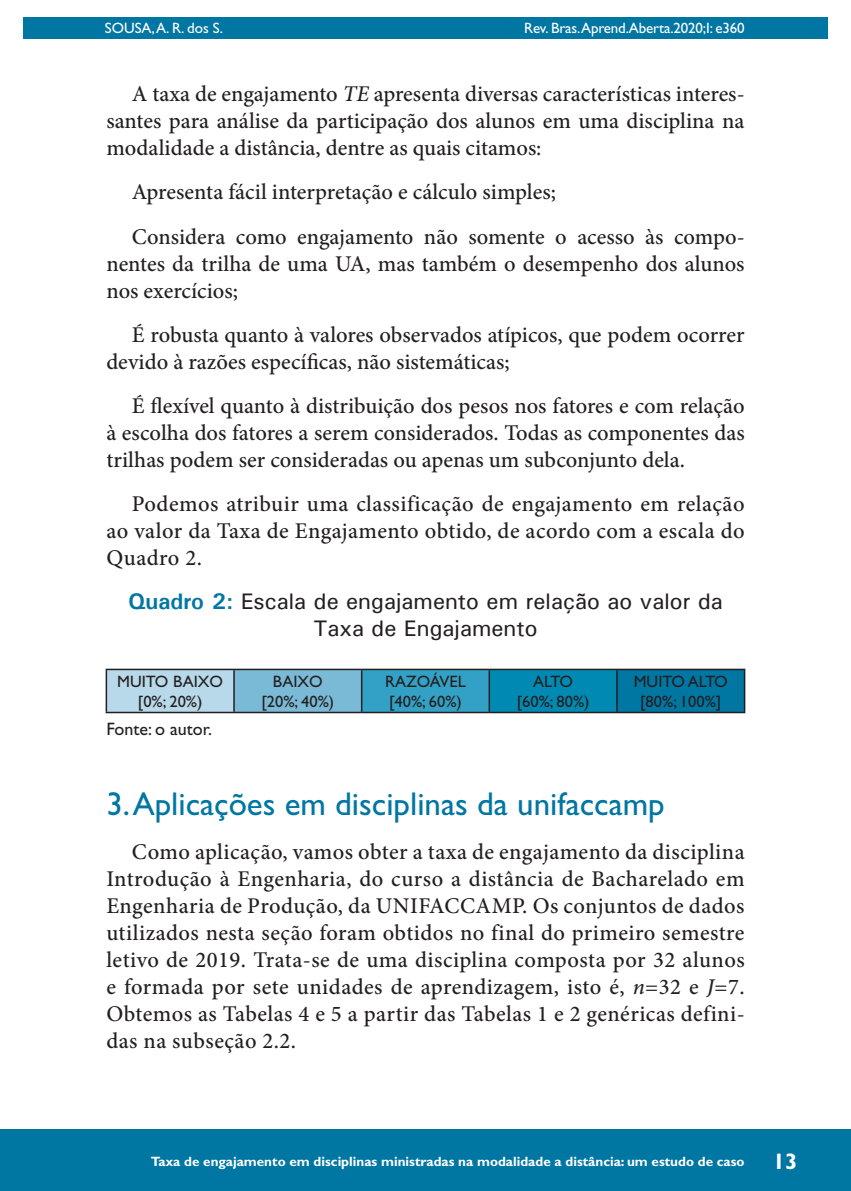
<style>
.page{position:relative;width:851px;height:1191px;background:#fff}
.page>*{position:absolute;margin:0;border:0;box-sizing:border-box;transform-origin:0 0}
.Titulo{font:33px "Gill Sans Std";color:#0076a3}
.Texto_corrido{font:500 22.5px/27px "Minion Pro";color:#231f20;text-align:justify}
.Tabela{font:500 22.5px/27px "Univers";color:#231f20;text-align:center}
.Fonte_Tabela{font:18px "Gill Sans Std";color:#231f20}
.Tabela_texto{font:16.5px "Gill Sans Std";color:#231f20}
.t1{font:15px "Gill Sans Std";letter-spacing:-.01em;color:#fff}
.t2{font:700 13.5px "Gill Sans Std";color:#fff}
.s1{font-style:italic}
.s2{font-weight:700;color:#0076a3}
.s3{font-size:22.5px}
</style>
<div class="page">
<hr style="left:104px;top:0;width:1px;height:467px;background:#0076a3">
<div style="left:23px;top:17px;width:804px;height:21px;background:#0076a3"></div>
<div style="left:0;top:1129px;width:850px;height:62px;background:#0076a3"></div>
<div style="left:106px;top:669px;width:128px;height:43px;background:#b8d9e9"></div>
<div style="left:234px;top:669px;width:127px;height:43px;background:#7abad6"></div>
<div style="left:361px;top:669px;width:128px;height:43px;background:#33a1c5"></div>
<div style="left:489px;top:669px;width:128px;height:43px;background:#008ab3"></div>
<div style="left:617px;top:669px;width:127px;height:43px;background:#0076a3"></div>
<hr style="left:106px;top:668px;width:128px;height:2px;background:#231f20">
<hr style="left:106px;top:670px;width:1px;height:41px;background:#231f20">
<hr style="left:234px;top:668px;width:127px;height:2px;background:#231f20">
<hr style="left:233px;top:670px;width:2px;height:41px;background:#231f20">
<hr style="left:361px;top:668px;width:128px;height:2px;background:#231f20">
<hr style="left:361px;top:670px;width:1px;height:41px;background:#231f20">
<hr style="left:489px;top:668px;width:128px;height:2px;background:#231f20">
<hr style="left:488px;top:670px;width:2px;height:41px;background:#231f20">
<hr style="left:617px;top:668px;width:128px;height:2px;background:#231f20">
<hr style="left:616px;top:670px;width:1px;height:41px;background:#231f20">
<hr style="left:743px;top:670px;width:2px;height:41px;background:#231f20">
<hr style="left:106px;top:711px;width:128px;height:2px;background:#231f20">
<hr style="left:234px;top:711px;width:127px;height:2px;background:#231f20">
<hr style="left:361px;top:711px;width:128px;height:2px;background:#231f20">
<hr style="left:489px;top:711px;width:128px;height:2px;background:#231f20">
<hr style="left:617px;top:711px;width:128px;height:2px;background:#231f20">
<p class="t1" style="left:105px;top:20px;width:120px">SOUSA, A. R. dos S.</p>
<p class="t1" style="left:524px;top:20px;width:222px">Rev. Bras.Aprend.Aberta.2020;I: e360</p>
<p class="Texto_corrido" style="left:106px;top:81px;width:639px;text-indent:26px">A taxa de engajamento <span class="s1">TE</span> apresenta diversas características interes&shy;santes para análise da participação dos alunos em uma disciplina na modalidade a distância, dentre as quais citamos:</p>
<p class="Texto_corrido" style="left:132px;top:179px;width:425px">Apresenta fácil interpretação e cálculo simples;</p>
<p class="Texto_corrido" style="left:106px;top:223px;width:639px;text-indent:26px">Considera como engajamento não somente o acesso às compo&shy;nentes da trilha de uma UA, mas também o desempenho dos alunos nos exercícios;</p>
<p class="Texto_corrido" style="left:106px;top:321px;width:639px;text-indent:26px">É robusta quanto à valores observados atípicos, que podem ocorrer devido à razões específicas, não sistemáticas;</p>
<p class="Texto_corrido" style="left:106px;top:392px;width:639px;text-indent:26px">É flexível quanto à distribuição dos pesos nos fatores e com relação à escolha dos fatores a serem considerados. Todas as componentes das trilhas podem ser consideradas ou apenas um subconjunto dela.</p>
<p class="Texto_corrido" style="left:106px;top:490px;width:639px;text-indent:26px">Podemos atribuir uma classificação de engajamento em relação ao valor da Taxa de Engajamento obtido, de acordo com a escala do Quadro 2.</p>
<p class="Tabela" style="left:128px;top:587px;width:596px"><span class="s2">Quadro 2:</span> Escala de engajamento em relação ao valor da<br>Taxa de Engajamento</p>
<p class="Tabela_texto" style="left:117px;top:671px;width:107px">MUITO BAIXO</p>
<p class="Tabela_texto" style="left:138px;top:691px;width:66px">[0%; 20%)</p>
<p class="Tabela_texto" style="left:385px;top:671px;width:82px">RAZOÁVEL</p>
<p class="Tabela_texto" style="left:389px;top:691px;width:74px">[40%; 60%)</p>
<p class="Tabela_texto" style="left:273px;top:671px;width:52px">BAIXO</p>
<p class="Tabela_texto" style="left:261px;top:691px;width:74px">[20%; 40%)</p>
<p class="Tabela_texto" style="left:533px;top:671px;width:41px">ALTO</p>
<p class="Tabela_texto" style="left:516px;top:691px;width:74px">[60%; 80%)</p>
<p class="Tabela_texto" style="left:633px;top:671px;width:96px">MUITO ALTO</p>
<p class="Tabela_texto" style="left:640px;top:691px;width:83px">[80%; 100%]</p>
<p class="Fonte_Tabela" style="left:106px;top:718px;width:107px">Fonte: o autor.</p>
<p class="Titulo" style="left:106px;top:785px;width:560px">3. Aplicações em disciplinas da unifaccamp</p>
<p class="Texto_corrido" style="left:106px;top:838px;width:639px;text-indent:26px">Como aplicação, vamos obter a taxa de engajamento da disciplina Introdução à Engenharia, do curso a distância de Bacharelado em Engenharia de Produção, da UNIFACCAMP. Os conjuntos de dados utilizados nesta seção foram obtidos no final do primeiro semestre letivo de 2019. Trata-se de uma disciplina composta por 32 alunos e formada por sete unidades de aprendizagem, isto é, <span class="s1">n</span>=32 e <span class="s1">J</span>=7.<br>Obtemos as Tabelas 4 e 5 a partir das Tabelas 1 e 2 genéricas defini&shy;das na subseção 2.2.</p>
<p class="t2" style="left:151px;top:1153px;width:648px">Taxa de engajamento em disciplinas ministradas na modalidade a distância: um estudo de caso <span class="s3">13</span></p>
</div>
